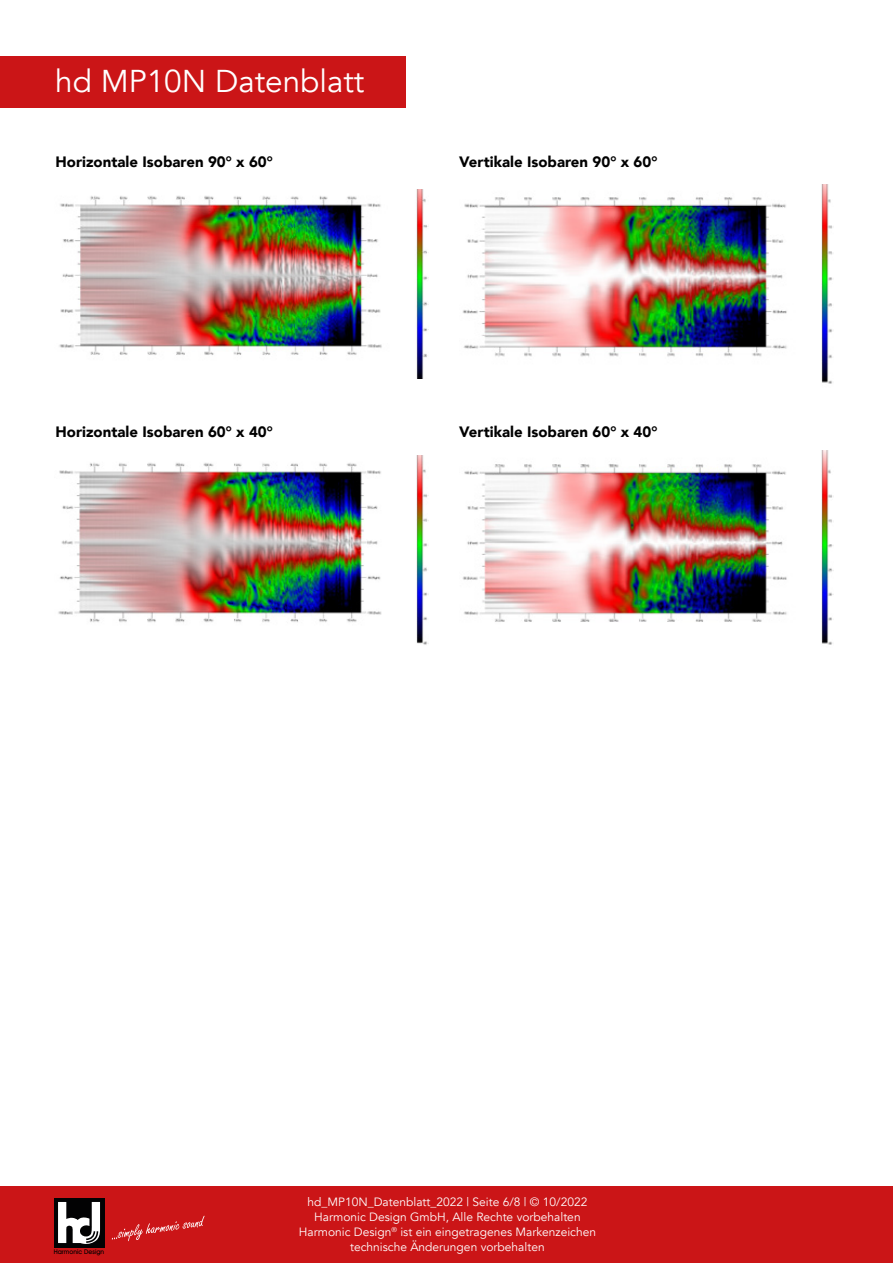
<style>
.page{position:relative;width:893px;height:1263px;background:#fff}
.page>*{position:absolute;margin:0;border:0;box-sizing:border-box;transform-origin:0 0}
.t1{font:31.5px "Avenir";color:#fff}
.t2{font:900 15px "Avenir";color:#000}
.t3{font:12px/15px "Avenir";color:#fff;text-align:center}
.t4{font:500 6.45px "Avant Garde IT Cby BT";color:#000}
</style>
<div class="page">
<div style="left:0;top:1186px;width:893px;height:77px;background:#cb1517"></div>
<div style="left:54px;top:1198px;width:50px;height:49px;background:#020203"></div>
<svg style="left:58px;top:1202px;width:42px;height:42px"></svg>
<svg style="left:112px;top:1216px;width:93px;height:25px"></svg>
<div style="left:0;top:57px;width:405px;height:51px;background:#cb1517"></div>
<img style="left:59px;top:189px;width:370px;height:190px">
<img style="left:58px;top:455px;width:370px;height:190px">
<img style="left:463px;top:184px;width:370px;height:200px">
<img style="left:462px;top:451px;width:371px;height:194px">
<h1 class="t1" style="left:55px;top:62px;width:311px">hd MP10N Datenblatt</h1>
<p class="t2" style="left:56px;top:148px;width:219px">Horizontale Isobaren 90° x 60°</p>
<p class="t2" style="left:459px;top:148px;width:200px">Vertikale Isobaren 90° x 60°</p>
<p class="t2" style="left:56px;top:418px;width:219px">Horizontale Isobaren 60° x 40°</p>
<p class="t2" style="left:459px;top:418px;width:200px">Vertikale Isobaren 60° x 40°</p>
<p class="t4" style="left:54px;top:1248px;width:52px">Harmonic Design</p>
<p class="t3" style="left:299px;top:1194px;width:299px">hd_MP10N_Datenblatt_2022 | Seite 6/8 | © 10/2022<br>Harmonic Design GmbH, Alle Rechte vorbehalten Harmonic Design<sup>®</sup> ist ein eingetragenes Markenzeichen technische Änderungen vorbehalten</p>
</div>
